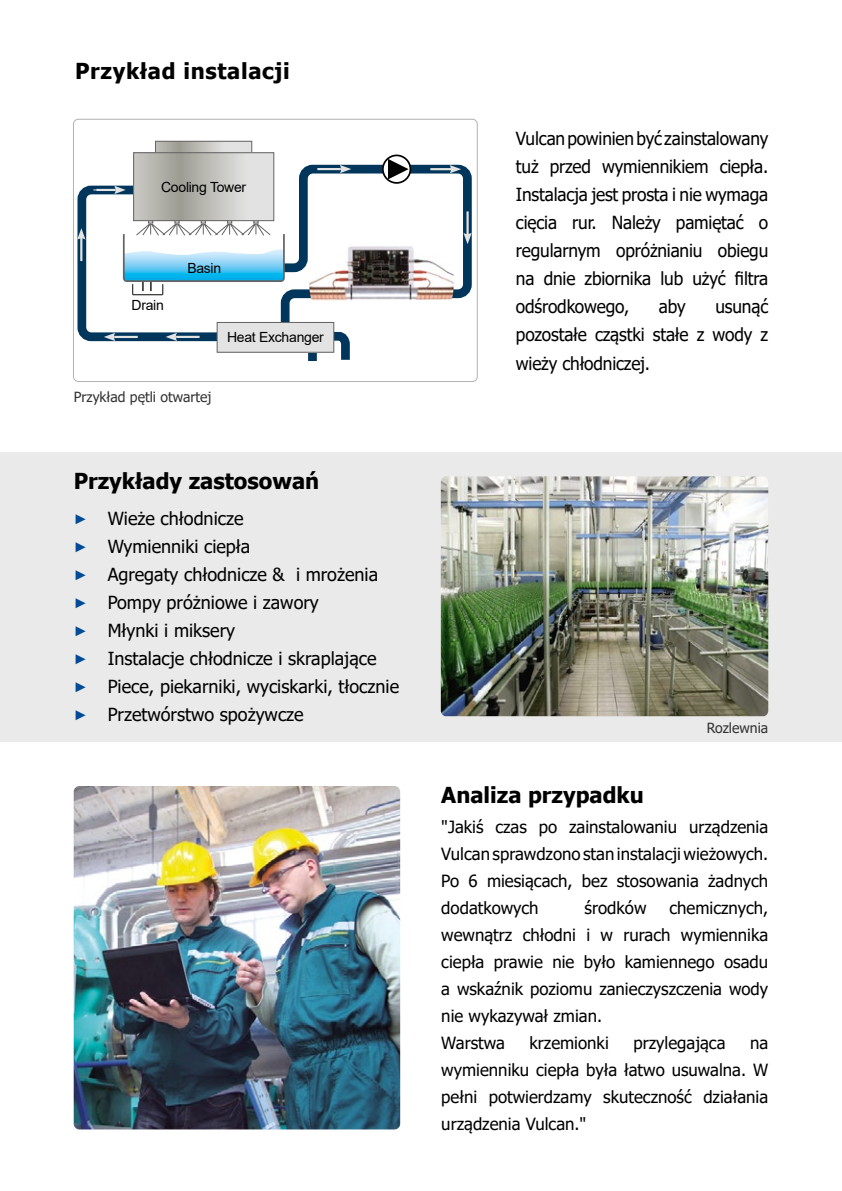
<style>
.page{position:relative;width:842px;height:1191px;background:#fff}
.page>*{position:absolute;margin:0;border:0;box-sizing:border-box;transform-origin:0 0}
.t1{font:700 22px "Tahoma";color:#000}
.t2{font:700 22px "Tahoma";letter-spacing:.03em;color:#000}
.t3{font:18px/28px "Tahoma";color:#000;text-align:justify;scale:.96 1}
.t4{font:18px/28px "Tahoma";color:#000}
.t5{font:16.8px/27px "Tahoma";color:#000;text-align:justify}
.t6{font:14px "Arial";letter-spacing:-.02em;color:#000}
.t7{font:14px "Tahoma";color:#333332}
.s1{font-family:"Arial";font-size:14px;color:#004a98}
</style>
<div class="page">
<div style="left:0;top:452px;width:842px;height:289px;background:#eaeaea"></div>
<img style="left:441px;top:476px;width:327px;height:240px">
<img style="left:74px;top:786px;width:326px;height:343px">
<div style="left:73px;top:119px;width:405px;height:263px;border:1px solid #b3b2b2;border-radius:5px"></div>
<svg style="left:274px;top:160px;width:198px;height:200px"></svg>
<svg style="left:157px;top:143px;width:93px;height:9px"></svg>
<div style="left:155px;top:141px;width:97px;height:13px;border:1px solid #646363"></div>
<svg style="left:135px;top:154px;width:137px;height:27px;background:#c2c1bc"></svg>
<div style="left:133px;top:152px;width:141px;height:69px;border:1px solid #646363"></div>
<svg style="left:383px;top:155px;width:27px;height:28px"></svg>
<div style="left:382px;top:154px;width:29px;height:30px;border:2px solid #000;border-radius:50%"></div>
<svg style="left:388px;top:159px;width:21px;height:20px"></svg>
<img style="left:308px;top:242px;width:146px;height:59px">
<div style="left:217px;top:322px;width:117px;height:30px;background:#e3e3e3"></div>
<div style="left:217px;top:322px;width:117px;height:31px;border:1px solid #646363"></div>
<svg style="left:440px;top:165px;width:21px;height:8px"></svg>
<hr style="left:430px;top:168px;width:24px;height:2px;background:#e3e3e3">
<svg style="left:319px;top:165px;width:32px;height:8px"></svg>
<hr style="left:317px;top:168px;width:24px;height:2px;background:#e3e3e3">
<svg style="left:73px;top:181px;width:213px;height:164px"></svg>
<svg style="left:463px;top:212px;width:9px;height:32px"></svg>
<hr style="left:466px;top:211px;width:3px;height:24px;background:#e3e3e3">
<h1 class="t2" style="left:75px;top:56px;width:216px">Przykład instalacji</h1>
<p class="t6" style="left:161px;top:177px;width:87px">Cooling Tower</p>
<p class="t6" style="left:131px;top:295px;width:34px">Drain</p>
<p class="t6" style="left:187px;top:258px;width:35px">Basin</p>
<p class="t6" style="left:227px;top:328px;width:98px">Heat Exchanger</p>
<p class="t7" style="left:74px;top:387px;width:139px">Przykład pętli otwartej</p>
<h1 class="t1" style="left:74px;top:466px;width:247px">Przykłady zastosowań</h1>
<p class="t4" style="left:74px;top:506px;width:327px"><span class="s1">►</span> Wieże chłodnicze<br><span class="s1">►</span> Wymienniki ciepła<br><span class="s1">►</span> Agregaty chłodnicze &amp; i mrożenia<br><span class="s1">►</span> Pompy próżniowe i zawory<br><span class="s1">►</span> Młynki i miksery<br><span class="s1">►</span> Instalacje chłodnicze i skraplające<br><span class="s1">►</span> Piece, piekarniki, wyciskarki, tłocznie <span class="s1">►</span> Przetwórstwo spożywcze</p>
<p class="t3" style="left:516px;top:126px;width:264px">Vulcan powinien być zainstalowany tuż przed wymiennikiem ciepła.<br>Instalacja jest prosta i nie wymaga cięcia rur. Należy pamiętać o regularnym opróżnianiu obiegu na dnie zbiornika lub użyć filtra odśrodkowego,</p>
<p class="t3" style="left:516px;top:294px;width:264px;text-indent:199px">usunąć pozostałe cząstki stałe z wody z wieży chłodniczej.</p>
<p class="t3" style="left:659px;top:294px;width:29px">aby</p>
<p class="t7" style="left:707px;top:719px;width:63px">Rozlewnia</p>
<h1 class="t1" style="left:441px;top:779px;width:204px">Analiza przypadku</h1>
<p class="t5" style="left:441px;top:814px;width:328px">"Jakiś czas po zainstalowaniu urządzenia Vulcan sprawdzono stan instalacji wieżowych.<br>Po 6 miesiącach, bez stosowania żadnych dodatkowych</p>
<p class="t5" style="left:585px;top:895px;width:63px">środków</p>
<p class="t5" style="left:441px;top:895px;width:328px;text-align:left;text-indent:228px">chemicznych, wewnątrz chłodni i w rurach wymiennika ciepła prawie nie było kamiennego osadu a wskaźnik poziomu zanieczyszczenia wody nie wykazywał zmian.<br>Warstwa</p>
<p class="t5" style="left:529px;top:1030px;width:81px">krzemionki</p>
<p class="t5" style="left:633px;top:1030px;width:94px">przylegająca</p>
<p class="t5" style="left:441px;top:1030px;width:328px;text-indent:309px">na wymienniku ciepła była łatwo usuwalna. W pełni potwierdzamy skuteczność działania urządzenia Vulcan."</p>
</div>
